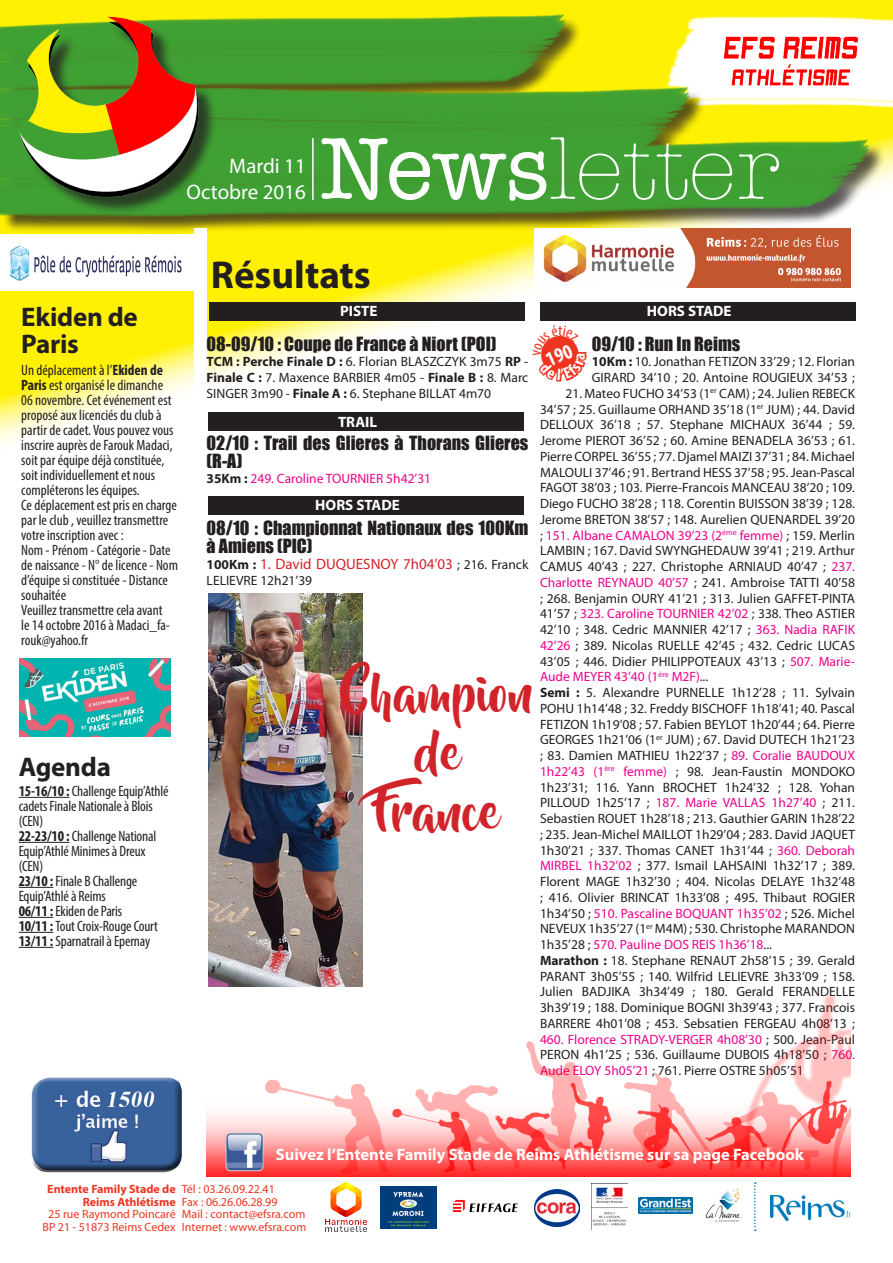
<style>
.page{position:relative;width:893px;height:1263px;background:#fff}
.page>*{position:absolute;margin:0;border:0;box-sizing:border-box;transform-origin:0 0}
.t1{font:300 90px "American Typewriter";color:#fff}
.t2{font:49.5px "Beyond The Mountains";color:#d1232a}
.t3{font:700 39px "Myriad Pro";color:#231f20}
.t4{font:700 27px/27px "Myriad Pro";letter-spacing:-.01em;color:#231f20}
.t5{font:21px "Myriad Pro";color:#fff}
.t6{font:18px/18px "Impact";color:#231f20}
.t7{font:700 16.5px "Myriad Pro";color:#fff}
.t8{font:condensed 15px/15px "Myriad Pro";color:#231f20}
.t9{font:15px "Myriad Pro";color:#d1232a}
.t10{font:700 15px "Myriad Pro";color:#fff}
.t11{font:13.5px/15.8px "Myriad Pro";color:#231f20;text-align:justify}
.t12{font:13.5px "Myriad Pro";color:#ed028c}
.t13{font:12px "Myriad Pro";color:#ef3522}
.t14{font:700 12px/12.8px "Myriad Pro";color:#ef3522;text-align:right}
.s1{font-weight:400}
.s2{font-weight:700}
.s3{font-weight:700;color:#231f20}
.s4{font-weight:700;font-size:13.5px;color:#231f20}
.s5{font-size:13.5px;color:#231f20}
.s6{color:#ed028c}
</style>
<div class="page">
<svg style="left:0;top:281px;width:856px;height:163px"></svg>
<img style="left:0;top:0;width:893px;height:281px">
<img style="left:719px;top:30px;width:145px;height:62px">
<div style="left:22px;top:20px;width:195px;height:195px;background:#231f20;opacity:.75"></div>
<img style="left:14px;top:15px;width:193px;height:185px">
<hr style="left:312px;top:138px;width:2px;height:62px;background:#fff">
<img style="left:535px;top:228px;width:315px;height:60px">
<img style="left:380px;top:1186px;width:56px;height:42px">
<img style="left:452px;top:1200px;width:66px;height:13px">
<img style="left:705px;top:1188px;width:37px;height:34px">
<img style="left:591px;top:1184px;width:36px;height:45px">
<img style="left:771px;top:1195px;width:79px;height:25px">
<img style="left:326px;top:1182px;width:41px;height:49px">
<img style="left:639px;top:1197px;width:54px;height:17px">
<img style="left:535px;top:1189px;width:44px;height:37px">
<svg style="left:754px;top:1182px;width:2px;height:49px"></svg>
<div style="left:194px;top:228px;width:13px;height:297px;background:#fff"></div>
<hr style="left:19px;top:797px;width:51px;height:1px;background:#231f20">
<hr style="left:19px;top:842px;width:51px;height:1px;background:#231f20">
<hr style="left:19px;top:887px;width:34px;height:1px;background:#231f20">
<hr style="left:19px;top:917px;width:34px;height:1px;background:#231f20">
<hr style="left:19px;top:932px;width:34px;height:1px;background:#231f20">
<hr style="left:19px;top:947px;width:34px;height:1px;background:#231f20">
<img style="left:207px;top:982px;width:643px;height:194px">
<img style="left:224px;top:1132px;width:40px;height:40px">
<div style="left:28px;top:1077px;width:154px;height:96px;background:#231f20;opacity:.75"></div>
<img style="left:19px;top:658px;width:152px;height:78px">
<div style="left:209px;top:302px;width:316px;height:18px;background:#231f20"></div>
<div style="left:540px;top:302px;width:315px;height:18px;background:#231f20"></div>
<div style="left:208px;top:412px;width:316px;height:19px;background:#231f20"></div>
<img style="left:208px;top:593px;width:154px;height:393px">
<img style="left:0;top:235px;width:193px;height:55px">
<div style="left:208px;top:496px;width:316px;height:18px;background:#231f20"></div>
<svg style="left:533px;top:325px;width:55px;height:58px"></svg>
<p class="t5" style="left:229px;top:153px;width:78px">Mardi 11</p>
<p class="t5" style="left:187px;top:178px;width:121px">Octobre 2016</p>
<p class="t1" style="left:320px;top:118px;width:462px"><span class="s1">News</span>letter</p>
<p class="t4" style="left:21px;top:302px;width:118px">Ekiden de<br>Paris</p>
<p class="t8" style="left:21px;top:362px;width:154px">Un déplacement à l’<span class="s2">Ekiden de<br>Paris</span> est organisé le dimanche<br>06 novembre. Cet événement est proposé aux licenciés du club à partir de cadet. Vous pouvez vous inscrire auprès de Farouk Madaci, soit par équipe déjà constituée, soit individuellement et nous compléterons les équipes.</p>
<p class="t8" style="left:21px;top:497px;width:157px">Ce déplacement est pris en charge par le club , veuillez transmettre votre inscription avec :</p>
<p class="t8" style="left:21px;top:542px;width:158px">Nom - Prénom - Catégorie - Date de naissance - N° de licence - Nom d’équipe si constituée - Distance souhaitée</p>
<p class="t8" style="left:21px;top:602px;width:150px">Veuillez transmettre cela avant le 14 octobre 2016 à Madaci_fa&shy;rouk@yahoo.fr</p>
<p class="t4" style="left:19px;top:753px;width:94px">Agenda</p>
<p class="t8" style="left:19px;top:783px;width:151px"><span class="s2">15-16/10 :</span>Challenge Equip’Athlé cadets Finale Nationale à Blois (CEN)</p>
<p class="t8" style="left:19px;top:828px;width:139px"><span class="s2">22-23/10 :</span>Challenge National<br>Equip’Athlé Minimes à Dreux (CEN)</p>
<p class="t8" style="left:19px;top:873px;width:120px"><span class="s2">23/10 :</span>Finale B Challenge<br>Equip’Athlé à Reims</p>
<p class="t8" style="left:19px;top:903px;width:105px"><span class="s2">06/11 :</span>Ekiden de Paris</p>
<p class="t8" style="left:19px;top:918px;width:141px"><span class="s2">10/11 :</span>Tout Croix-Rouge Court</p>
<p class="t8" style="left:19px;top:933px;width:133px"><span class="s2">13/11 :</span>Sparnatrail à Epernay</p>
<p class="t3" style="left:211px;top:249px;width:161px">Résultats</p>
<p class="t10" style="left:340px;top:301px;width:39px">PISTE</p>
<p class="t10" style="left:647px;top:301px;width:86px">HORS STADE</p>
<p class="t6" style="left:207px;top:334px;width:291px">08-09/10 : Coupe de France à Niort (POI)</p>
<p class="t11" style="left:207px;top:354px;width:323px"><span class="s2">TCM : Perche Finale D :</span> 6. Florian BLASZCZYK 3m75 <span class="s2">RP</span> - <span class="s2">Finale C :</span> 7. Maxence BARBIER 4m05 - <span class="s2">Finale B :</span> 8. Marc SINGER 3m90 - <span class="s2">Finale A :</span> 6. Stephane BILLAT 4m70</p>
<p class="t6" style="left:207px;top:433px;width:323px">02/10 : Trail des Glieres à Thorans Glieres (R-A)</p>
<p class="t12" style="left:207px;top:471px;width:226px"><span class="s3">35Km :</span> 249. Caroline TOURNIER 5h42’31</p>
<p class="t6" style="left:207px;top:519px;width:323px">08/10 : Championnat Nationaux des 100Km à Amiens (PIC)</p>
<p class="t9" style="left:207px;top:556px;width:323px"><span class="s4">100Km :</span> 1. David DUQUESNOY 7h04’03 <span class="s5">; 216. Franck</span></p>
<p class="t11" style="left:207px;top:572px;width:107px">LELIEVRE 12h21’39</p>
<p class="t10" style="left:338px;top:412px;width:41px">TRAIL</p>
<p class="t10" style="left:315px;top:496px;width:86px">HORS STADE</p>
<p class="t2" style="left:340px;top:666px;width:195px">Champion</p>
<p class="t2" style="left:414px;top:725px;width:47px">de</p>
<p class="t2" style="left:375px;top:785px;width:125px">France</p>
<p class="t6" style="left:592px;top:334px;width:150px">09/10 : Run In Reims</p>
<p class="t11" style="left:592px;top:354px;width:265px"><span class="s2">10Km :</span> 10. Jonathan FETIZON 33’29 ; 12. Florian<br>GIRARD 34’10 ; 20. Antoine ROUGIEUX 34’53 ;</p>
<p class="t11" style="left:540px;top:386px;width:317px;text-indent:26px">21. Mateo FUCHO 34’53 (1<sup>er</sup> CAM) ; 24. Julien REBECK 34’57 ; 25. Guillaume ORHAND 35’18 (1<sup>er</sup> JUM) ; 44. David DELLOUX 36’18 ; 57. Stephane MICHAUX 36’44 ; 59.<br>Jerome PIEROT 36’52 ; 60. Amine BENADELA 36’53 ; 61.<br>Pierre CORPEL 36’55 ; 77. Djamel MAIZI 37’31 ; 84. Michael MALOULI 37’46 ; 91. Bertrand HESS 37’58 ; 95. Jean-Pascal FAGOT 38’03 ; 103. Pierre-Francois MANCEAU 38’20 ; 109.<br>Diego FUCHO 38’28 ; 118. Corentin BUISSON 38’39 ; 128.<br>Jerome BRETON 38’57 ; 148. Aurelien QUENARDEL 39’20 ; <span class="s6">151. Albane CAMALON 39’23 (2</span><sup>éme</sup> <span class="s6">femme)</span> ; 159. Merlin LAMBIN ; 167. David SWYNGHEDAUW 39’41 ; 219. Arthur CAMUS 40’43 ; 227. Christophe ARNIAUD 40’47 ; <span class="s6">237.<br>Charlotte REYNAUD 40’57</span> ; 241. Ambroise TATTI 40’58 ; 268. Benjamin OURY 41’21 ; 313. Julien GAFFET-PINTA 41’57 ; <span class="s6">323. Caroline TOURNIER 42’02</span> ; 338. Theo ASTIER 42’10 ; 348. Cedric MANNIER 42’17 ; <span class="s6">363. Nadia RAFIK 42’26</span> ; 389. Nicolas RUELLE 42’45 ; 432. Cedric LUCAS 43’05 ; 446. Didier PHILIPPOTEAUX 43’13 ; <span class="s6">507. Marie-Aude MEYER 43’40 (1</span><sup>ère</sup> <span class="s6">M2F)</span>...</p>
<p class="t11" style="left:540px;top:685px;width:317px"><span class="s2">Semi :</span> 5. Alexandre PURNELLE 1h12’28 ; 11. Sylvain POHU 1h14’48 ; 32. Freddy BISCHOFF 1h18’41; 40. Pascal FETIZON 1h19’08 ; 57. Fabien BEYLOT 1h20’44 ; 64. Pierre GEORGES 1h21’06 (1<sup>er</sup> JUM) ; 67. David DUTECH 1h21’23 ; 83. Damien MATHIEU 1h22’37 ; <span class="s6">89. Coralie BAUDOUX 1h22’43 (1</span><sup>ère</sup> <span class="s6">femme)</span> ; 98. Jean-Faustin MONDOKO 1h23’31; 116. Yann BROCHET 1h24’32 ; 128. Yohan PILLOUD 1h25’17 ; <span class="s6">187. Marie VALLAS 1h27’40</span> ; 211.<br>Sebastien ROUET 1h28’18 ; 213. Gauthier GARIN 1h28’22 ; 235. Jean-Michel MAILLOT 1h29’04 ; 283. David JAQUET 1h30’21 ; 337. Thomas CANET 1h31’44 ; <span class="s6">360. Deborah MIRBEL 1h32’02</span> ; 377. Ismail LAHSAINI 1h32’17 ; 389.<br>Florent MAGE 1h32’30 ; 404. Nicolas DELAYE 1h32’48 ; 416. Olivier BRINCAT 1h33’08 ; 495. Thibaut ROGIER 1h34’50 ; <span class="s6">510. Pascaline BOQUANT 1h35’02</span> ; 526. Michel NEVEUX 1h35’27 (1<sup>er</sup> M4M) ; 530. Christophe MARANDON 1h35’28 ; <span class="s6">570. Pauline DOS REIS 1h36’18</span>...</p>
<p class="t11" style="left:540px;top:953px;width:317px"><span class="s2">Marathon :</span> 18. Stephane RENAUT 2h58’15 ; 39. Gerald PARANT 3h05’55 ; 140. Wilfrid LELIEVRE 3h33’09 ; 158.<br>Julien BADJIKA 3h34’49 ; 180. Gerald FERANDELLE 3h39’19 ; 188. Dominique BOGNI 3h39’43 ; 377. Francois BARRERE 4h01’08 ; 453. Sebsatien FERGEAU 4h08’13 ; <span class="s6">460. Florence STRADY-VERGER 4h08’30</span> ; 500. Jean-Paul PERON 4h1’25 ; 536. Guillaume DUBOIS 4h18’50 ; <span class="s6">760.<br>Aude ELOY 5h05’21</span> ; 761. Pierre OSTRE 5h05’51</p>
<p class="t7" style="left:276px;top:1144px;width:529px">Suivez l’Entente Family Stade de Reims Athlétisme sur sa page Facebook</p>
<p class="t14" style="left:47px;top:1182px;width:130px">Entente Family Stade de<br>Reims Athlétisme</p>
<p class="t13" style="left:48px;top:1208px;width:129px">25 rue Raymond Poincaré</p>
<p class="t13" style="left:43px;top:1220px;width:135px">BP 21 - 51873 Reims Cedex</p>
<p class="t13" style="left:182px;top:1182px;width:95px">Tél : 03.26.09.22.41</p>
<p class="t13" style="left:182px;top:1195px;width:97px">Fax : 06.26.06.28.99</p>
<p class="t13" style="left:182px;top:1208px;width:125px">Mail : contact@efsra.com</p>
<p class="t13" style="left:182px;top:1220px;width:126px">Internet : www.efsra.com</p>
</div>
